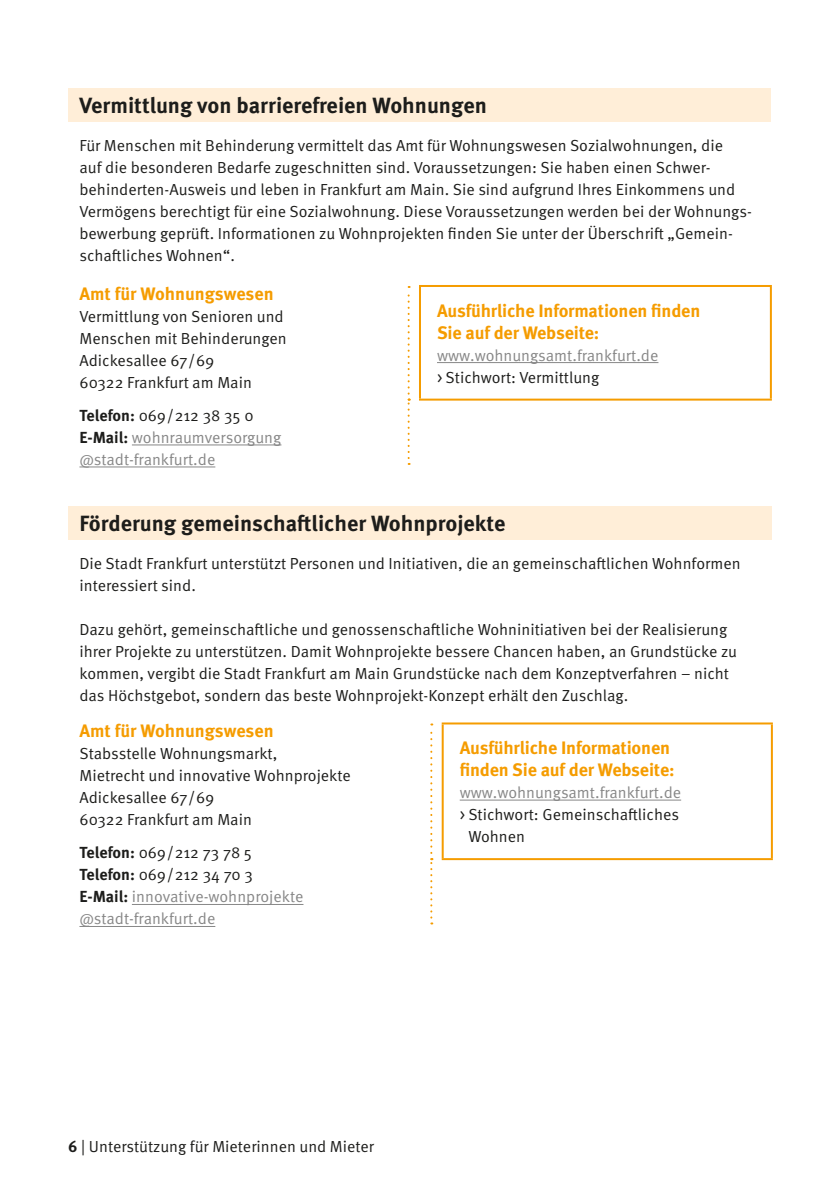
<style>
.page{position:relative;width:840px;height:1191px;background:#fff}
.page>*{position:absolute;margin:0;border:0;box-sizing:border-box;transform-origin:0 0}
._00_Headline{font:700 22px "Meta Pro";color:#1d1d1b}
._00_Subheadline_gelb{font:700 18px/22px "Meta Pro";letter-spacing:-.01em;color:#f59c00}
._00_Body{font:16px/22px "Meta Pro Norm";color:#1d1d1b}
._00_Body-2{font:16px/22px "Meta Pro Norm";color:#878787}
._00_Subheadline_gelb-2{font:16px/22px "Meta Pro Norm";color:#878787}
._00_Subheadline_gelb-3{font:16px "Meta Pro Norm";color:#1d1d1b}
.s1{font-family:"Meta Pro";font-weight:700;color:#1d1d1b}
.s2{color:#1d1d1b}
.s3{font-family:"Meta Pro";font-weight:700}
</style>
<div class="page">
<div style="left:68px;top:88px;width:702px;height:33px;background:#ffeed8"></div>
<hr style="left:419px;top:285px;width:352px;height:2px;background:#f59c00">
<hr style="left:419px;top:287px;width:2px;height:111px;background:#f59c00">
<hr style="left:419px;top:398px;width:352px;height:2px;background:#f59c00">
<hr style="left:769px;top:287px;width:2px;height:111px;background:#f59c00">
<svg style="left:407px;top:286px;width:2px;height:179px"></svg>
<hr style="left:132px;top:444px;width:149px;height:1px;background:#878787">
<hr style="left:79px;top:466px;width:136px;height:1px;background:#878787">
<hr style="left:437px;top:362px;width:221px;height:1px;background:#878787">
<div style="left:68px;top:506px;width:703px;height:33px;background:#ffeed8"></div>
<hr style="left:441px;top:722px;width:331px;height:2px;background:#f59c00">
<hr style="left:441px;top:724px;width:2px;height:134px;background:#f59c00">
<hr style="left:441px;top:858px;width:331px;height:2px;background:#f59c00">
<hr style="left:770px;top:724px;width:2px;height:134px;background:#f59c00">
<svg style="left:430px;top:723px;width:2px;height:201px"></svg>
<hr style="left:132px;top:904px;width:171px;height:1px;background:#878787">
<hr style="left:79px;top:926px;width:136px;height:1px;background:#878787">
<hr style="left:459px;top:799px;width:221px;height:1px;background:#878787">
<p class="_00_Headline" style="left:79px;top:88px;width:409px">Vermittlung von barrierefreien Wohnungen</p>
<p class="_00_Body" style="left:79px;top:133px;width:673px">Für Menschen mit Behinderung vermittelt das Amt für Wohnungswesen Sozialwohnungen, die<br>auf die besonderen Bedarfe zugeschnitten sind. Voraussetzungen: Sie haben einen Schwer&shy;behinderten-Ausweis und leben in Frankfurt am Main. Sie sind aufgrund Ihres Einkommens und Vermögens berechtigt für eine Sozialwohnung. Diese Voraussetzungen werden bei der Wohnungs&shy;bewerbung geprüft. Informationen zu Wohnprojekten finden Sie unter der Überschrift „Gemein&shy;schaftliches Wohnen“.</p>
<p class="_00_Subheadline_gelb" style="left:79px;top:281px;width:196px">Amt für Wohnungswesen</p>
<p class="_00_Body" style="left:79px;top:304px;width:209px">Vermittlung von Senioren und<br>Menschen mit Behinderungen<br>Adickesallee 67/69</p>
<p class="_00_Body" style="left:79px;top:370px;width:174px">60322 Frankfurt am Main</p>
<p class="_00_Body-2" style="left:79px;top:403px;width:203px"><span class="s1">Telefon:</span> <span class="s2">069/212 38 35 0<br></span><span class="s1">E-Mail:</span> wohnraumversorgung @stadt-frankfurt.de</p>
<p class="_00_Subheadline_gelb" style="left:437px;top:298px;width:265px">Ausführliche Informationen finden<br>Sie auf der Webseite:</p>
<p class="_00_Subheadline_gelb-2" style="left:437px;top:343px;width:223px">www.wohnungsamt.frankfurt.de <span class="s2">&gt; Stichwort: Vermittlung</span></p>
<p class="_00_Headline" style="left:79px;top:506px;width:427px">Förderung gemeinschaftlicher Wohnprojekte</p>
<p class="_00_Body" style="left:79px;top:551px;width:662px">Die Stadt Frankfurt unterstützt Personen und Initiativen, die an gemeinschaftlichen Wohnformen interessiert sind.</p>
<p class="_00_Body" style="left:79px;top:617px;width:658px">Dazu gehört, gemeinschaftliche und genossenschaftliche Wohninitiativen bei der Realisierung ihrer Projekte zu unterstützen. Damit Wohnprojekte bessere Chancen haben, an Grundstücke zu kommen, vergibt die Stadt Frankfurt am Main Grundstücke nach dem Konzeptverfahren – nicht das Höchstgebot, sondern das beste Wohnprojekt-Konzept erhält den Zuschlag.</p>
<p class="_00_Subheadline_gelb" style="left:79px;top:718px;width:196px">Amt für Wohnungswesen</p>
<p class="_00_Body" style="left:79px;top:741px;width:273px">Stabsstelle Wohnungsmarkt,<br>Mietrecht und innovative Wohnprojekte</p>
<p class="_00_Body" style="left:79px;top:785px;width:136px">Adickesallee 67/69</p>
<p class="_00_Body" style="left:79px;top:807px;width:174px">60322 Frankfurt am Main</p>
<p class="_00_Body" style="left:79px;top:841px;width:174px"><span class="s3">Telefon:</span> 069/212 73 78 5</p>
<p class="_00_Body" style="left:79px;top:863px;width:175px"><span class="s3">Telefon:</span> 069/212 34 70 3</p>
<p class="_00_Body-2" style="left:79px;top:885px;width:225px"><span class="s1">E-Mail:</span> innovative-wohnprojekte @stadt-frankfurt.de</p>
<p class="_00_Subheadline_gelb" style="left:459px;top:735px;width:216px">Ausführliche Informationen finden Sie auf der Webseite:</p>
<p class="_00_Subheadline_gelb-2" style="left:459px;top:780px;width:223px">www.wohnungsamt.frankfurt.de</p>
<p class="_00_Subheadline_gelb-3" style="left:459px;top:802px;width:221px">&gt; Stichwort: Gemeinschaftliches</p>
<p class="_00_Subheadline_gelb-3" style="left:468px;top:824px;width:58px">Wohnen</p>
<p class="_00_Body" style="left:68px;top:1134px;width:307px"><span class="s3">6</span> | Unterstützung für Mieterinnen und Mieter</p>
</div>
